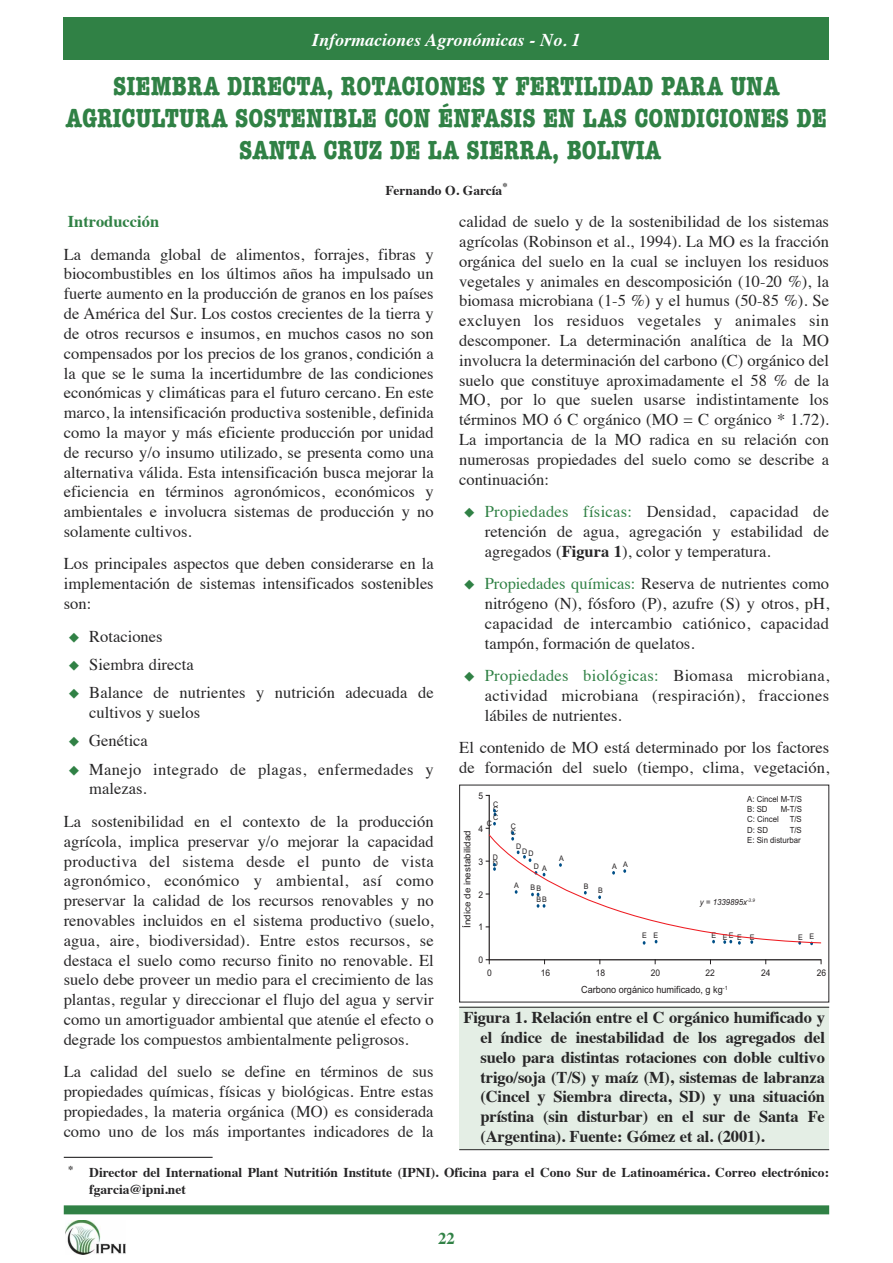
<style>
.page{position:relative;width:893px;height:1263px;background:#fff}
.page>*{position:absolute;margin:0;border:0;box-sizing:border-box;transform-origin:0 0}
.t1{font:700 condensed 27px/32.2px "American Typewriter";color:#308145;text-align:center}
.t2{font:italic 700 18px "Times";color:#fff}
.t3{font:16.5px/19.8px "Times";color:#272627;text-align:justify}
.t4{font:700 16.5px/19.8px "Times";letter-spacing:-.01em;color:#272627;text-align:justify}
.t5{font:16.5px/19.8px "Times";letter-spacing:.02em;color:#272627}
.t6{font:700 16.5px "Times";color:#308145}
.t7{font:700 13.5px/16.2px "Times";color:#272627}
.t8{font:9.9px "Arial";color:#231f20;scale:.93 1}
.t9{font:9.15px "Arial";color:#231f20;scale:1.08 1}
.t10{font:9.15px "Arial";color:#231f20;scale:.93 1}
.t11{font:8.4px/10.2px "Arial";color:#231f20;scale:.93 1}
.t12{font:italic 8.4px "Arial";color:#231f20;scale:.93 1}
.t13{font:7.65px/5.8px "Arial";letter-spacing:.18em;color:#231f20;scale:.93 1}
.s1{color:#308145}
.s2{font-weight:700}
</style>
<div class="page">
<div style="left:64px;top:17px;width:765px;height:43px;background:#308145"></div>
<div style="left:64px;top:1205px;width:765px;height:9px;background:#308145"></div>
<img style="left:66px;top:1220px;width:59px;height:34px">
<div style="left:459px;top:1007px;width:370px;height:143px;background:#e4eee5"></div>
<hr style="left:459px;top:1007px;width:370px;height:1px;background:#272627">
<hr style="left:459px;top:1149px;width:370px;height:1px;background:#272627">
<svg style="left:488px;top:794px;width:333px;height:167px"></svg>
<svg style="left:486px;top:959px;width:4px;height:5px"></svg>
<svg style="left:493px;top:809px;width:3px;height:7px"></svg>
<svg style="left:486px;top:822px;width:336px;height:123px"></svg>
<hr style="left:64px;top:1157px;width:149px;height:1px;background:#272627">
<p class="t2" style="left:312px;top:32px;width:270px">Informaciones Agronómicas - No. 1</p>
<h1 class="t1" style="left:66px;top:70px;width:763px">SIEMBRA DIRECTA, ROTACIONES Y FERTILIDAD PARA UNA<br>AGRICULTURA SOSTENIBLE CON ÉNFASIS EN LAS CONDICIONES DE<br>SANTA CRUZ DE LA SIERRA, BOLIVIA</h1>
<p class="t7" style="left:385px;top:183px;width:124px">Fernando O. García<sup>*</sup></p>
<p class="t6" style="left:68px;top:215px;width:93px">Introducción</p>
<p class="t3" style="left:64px;top:246px;width:371px">La demanda global de alimentos, forrajes, fibras y biocombustibles en los últimos años ha impulsado un fuerte aumento en la producción de granos en los países de América del Sur. Los costos crecientes de la tierra y de otros recursos e insumos, en muchos casos no son compensados por los precios de los granos, condición a la que se le suma la incertidumbre de las condiciones económicas y climáticas para el futuro cercano. En este marco, la intensificación productiva sostenible, definida como la mayor y más eficiente producción por unidad de recurso y/o insumo utilizado, se presenta como una alternativa válida. Esta intensificación busca mejorar la eficiencia en términos agronómicos, económicos y ambientales e involucra sistemas de producción y no solamente cultivos.</p>
<p class="t3" style="left:64px;top:555px;width:371px">Los principales aspectos que deben considerarse en la implementación de sistemas intensificados sostenibles son:</p>
<p class="t3" style="left:68px;top:628px;width:96px"><span class="s1">◆</span> Rotaciones</p>
<p class="t3" style="left:68px;top:656px;width:127px"><span class="s1">◆</span> Siembra directa</p>
<p class="t3" style="left:89px;top:684px;width:346px;text-indent:-21px"><span class="s1">◆</span> Balance de nutrientes y nutrición adecuada de cultivos y suelos</p>
<p class="t3" style="left:68px;top:732px;width:81px"><span class="s1">◆</span> Genética</p>
<p class="t5" style="left:89px;top:761px;width:346px;text-indent:-21px"><span class="s1">◆</span> Manejo integrado de plagas, enfermedades y malezas.</p>
<p class="t3" style="left:64px;top:813px;width:371px">La sostenibilidad en el contexto de la producción agrícola, implica preservar y/o mejorar la capacidad productiva del sistema desde el punto de vista agronómico, económico y ambiental, así como preservar la calidad de los recursos renovables y no renovables incluidos en el sistema productivo (suelo, agua, aire, biodiversidad). Entre estos recursos, se destaca el suelo como recurso finito no renovable. El suelo debe proveer un medio para el crecimiento de las plantas, regular y direccionar el flujo del agua y servir como un amortiguador ambiental que atenúe el efecto o degrade los compuestos ambientalmente peligrosos.</p>
<p class="t3" style="left:64px;top:1063px;width:371px">La calidad del suelo se define en términos de sus propiedades químicas, físicas y biológicas. Entre estas propiedades, la materia orgánica (MO) es considerada como uno de los más importantes indicadores de la</p>
<p class="t3" style="left:459px;top:213px;width:371px">calidad de suelo y de la sostenibilidad de los sistemas agrícolas (Robinson et al., 1994). La MO es la fracción orgánica del suelo en la cual se incluyen los residuos vegetales y animales en descomposición (10-20 %), la biomasa microbiana (1-5 %) y el humus (50-85 %). Se excluyen los residuos vegetales y animales sin descomponer. La determinación analítica de la MO involucra la determinación del carbono (C) orgánico del suelo que constituye aproximadamente el 58 % de la MO, por lo que suelen usarse indistintamente los términos MO ó C orgánico (MO = C orgánico * 1.72).<br>La importancia de la MO radica en su relación con numerosas propiedades del suelo como se describe a continuación:</p>
<p class="t3" style="left:485px;top:503px;width:346px;text-indent:-21px"><span class="s1">◆ Propiedades físicas:</span> Densidad, capacidad de retención de agua, agregación y estabilidad de agregados (<span class="s2">Figura 1</span>), color y temperatura.</p>
<p class="t3" style="left:485px;top:575px;width:346px;text-indent:-21px"><span class="s1">◆ Propiedades químicas:</span> Reserva de nutrientes como nitrógeno (N), fósforo (P), azufre (S) y otros, pH, capacidad de intercambio catiónico, capacidad tampón, formación de quelatos.</p>
<p class="t3" style="left:485px;top:667px;width:346px;text-indent:-21px"><span class="s1">◆ Propiedades biológicas:</span> Biomasa microbiana, actividad microbiana (respiración), fracciones lábiles de nutrientes.</p>
<p class="t3" style="left:459px;top:739px;width:371px">El contenido de MO está determinado por los factores de formación del suelo (tiempo, clima, vegetación,</p>
<p class="t9" style="left:461px;top:928px;width:92px;rotate:-90deg">Índice de inestabilidad</p>
<p class="t10" style="left:479px;top:790px;width:7px">5</p>
<p class="t13" style="left:493px;top:801px;width:7px">C<br>C</p>
<p class="t13" style="left:493px;top:814px;width:7px">C</p>
<p class="t13" style="left:487px;top:820px;width:7px">C</p>
<p class="t10" style="left:479px;top:822px;width:7px">4</p>
<p class="t10" style="left:479px;top:855px;width:7px">3</p>
<p class="t13" style="left:493px;top:855px;width:7px">D</p>
<p class="t13" style="left:493px;top:860px;width:7px">D</p>
<p class="t13" style="left:511px;top:824px;width:7px">C</p>
<p class="t13" style="left:511px;top:829px;width:7px">C</p>
<p class="t13" style="left:516px;top:843px;width:7px">D</p>
<p class="t13" style="left:522px;top:848px;width:7px">D</p>
<p class="t13" style="left:529px;top:850px;width:7px">D</p>
<p class="t13" style="left:534px;top:864px;width:7px">D</p>
<p class="t13" style="left:542px;top:865px;width:7px">A</p>
<p class="t13" style="left:559px;top:855px;width:7px">A</p>
<p class="t13" style="left:623px;top:861px;width:7px">A</p>
<p class="t13" style="left:612px;top:863px;width:7px">A</p>
<p class="t11" style="left:747px;top:794px;width:60px">A: Cincel M-T/S<br>B: SD</p>
<p class="t11" style="left:781px;top:804px;width:24px">M-T/S</p>
<p class="t11" style="left:747px;top:814px;width:36px">C: Cincel</p>
<p class="t11" style="left:790px;top:814px;width:15px">T/S</p>
<p class="t11" style="left:747px;top:825px;width:24px">D: SD</p>
<p class="t11" style="left:747px;top:825px;width:60px;text-align:right">T/S<br>E: Sin disturbar</p>
<p class="t10" style="left:479px;top:888px;width:7px">2</p>
<p class="t13" style="left:514px;top:883px;width:7px">A</p>
<p class="t13" style="left:537px;top:882px;width:12px;line-height:11.6px;text-indent:-6px">BB<br>BB</p>
<p class="t13" style="left:584px;top:883px;width:7px">B</p>
<p class="t13" style="left:598px;top:888px;width:7px">B</p>
<p class="t12" style="left:700px;top:896px;width:61px">y = 1339895x<sup>-3.9</sup></p>
<p class="t10" style="left:479px;top:921px;width:7px">1</p>
<p class="t13" style="left:642px;top:933px;width:19px">E E</p>
<p class="t13" style="left:712px;top:934px;width:48px">E EEE E</p>
<p class="t13" style="left:798px;top:933px;width:19px">E E</p>
<p class="t10" style="left:479px;top:954px;width:7px">0</p>
<p class="t10" style="left:596px;top:967px;width:12px">18</p>
<p class="t10" style="left:651px;top:967px;width:12px">20</p>
<p class="t10" style="left:487px;top:967px;width:7px">0</p>
<p class="t10" style="left:541px;top:967px;width:12px">16</p>
<p class="t10" style="left:817px;top:967px;width:12px">26</p>
<p class="t10" style="left:706px;top:967px;width:12px">22</p>
<p class="t10" style="left:761px;top:967px;width:12px">24</p>
<p class="t8" style="left:581px;top:983px;width:159px">Carbono orgánico humificado, g kg<sup>-1</sup></p>
<p class="t4" style="left:480px;top:1009px;width:346px;text-indent:-17px">Figura 1. Relación entre el C orgánico humificado y el índice de inestabilidad de los agregados del suelo para distintas rotaciones con doble cultivo trigo/soja (T/S) y maíz (M), sistemas de labranza (Cincel y Siembra directa, SD) y una situación prístina (sin disturbar) en el sur de Santa Fe (Argentina). Fuente: Gómez et al. (2001).</p>
<p class="t7" style="left:89px;top:1166px;width:741px;text-indent:-21px"><sup>*</sup> Director del International Plant Nutritión Institute (IPNI). Oficina para el Cono Sur de Latinoamérica. Correo electrónico: fgarcia@ipni.net</p>
<p class="t6" style="left:438px;top:1231px;width:18px">22</p>
</div>
